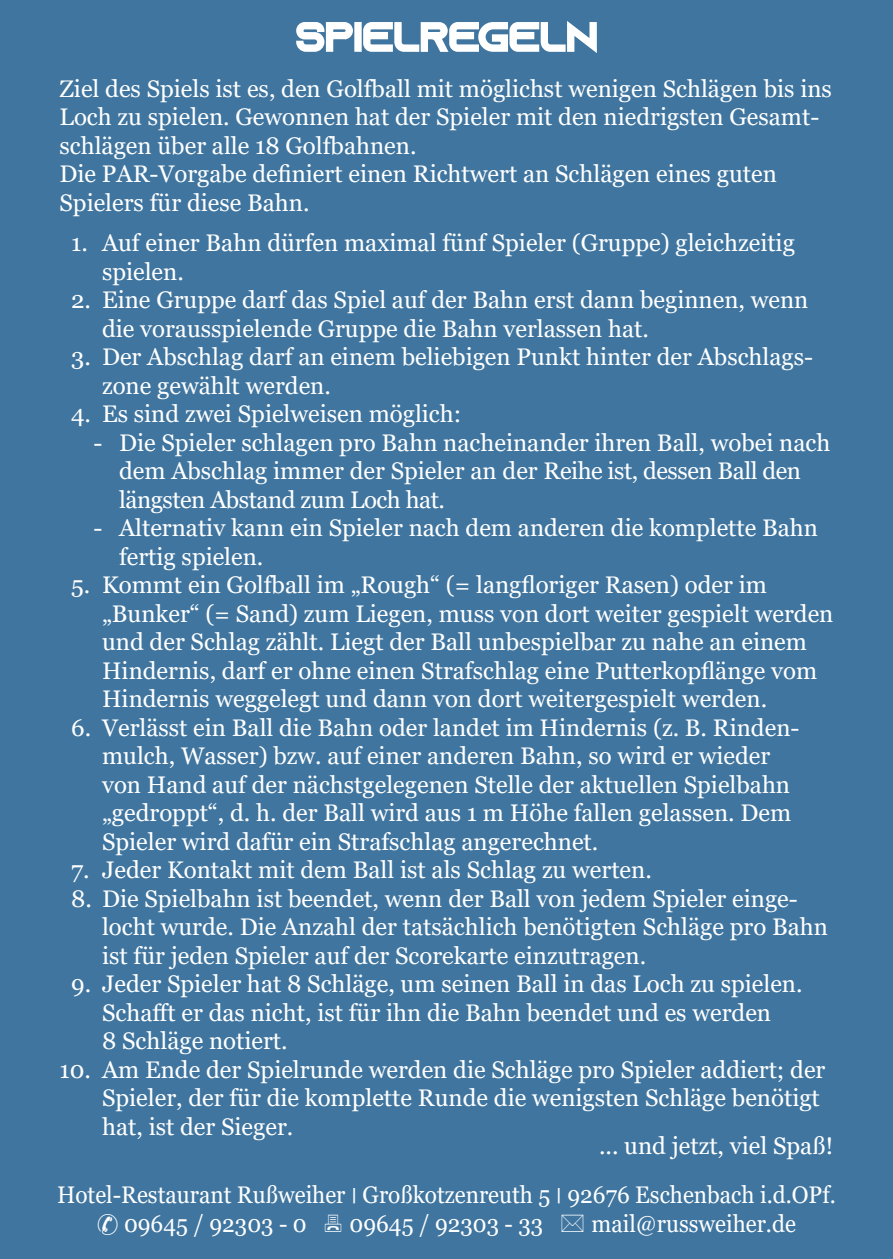
<style>
.page{position:relative;width:893px;height:1259px;background:#3f759f}
.page>*{position:absolute;margin:0;border:0;box-sizing:border-box;transform-origin:0 0}
.t1{font:39px "Azonix";color:#fff}
.t2{font:24px/28.5px "Georgia";color:#fff}
.t3{font:24px/28.8px "Georgia";color:#fff;scale:.94 1}
.s1{font-family:"Arial"}
</style>
<div class="page">
<svg style="left:296px;top:22px;width:57px;height:30px"></svg>
<div style="left:354px;top:22px;width:8px;height:30px;border:2px solid #fff"></div>
<svg style="left:363px;top:21px;width:234px;height:32px"></svg>
<h1 class="t1" style="left:295px;top:20px;width:304px">SPIELREGELN</h1>
<p class="t2" style="left:60px;top:75px;width:774px">Ziel des Spiels ist es, den Golfball mit möglichst wenigen Schlägen bis ins Loch zu spielen. Gewonnen hat der Spieler mit den niedrigsten Gesamt&shy;schlägen über alle 18 Golfbahnen.<br>Die PAR-Vorgabe definiert einen Richtwert an Schlägen eines guten Spielers für diese Bahn.</p>
<p class="t2" style="left:102px;top:229px;width:694px;text-indent:-31px">1. Auf einer Bahn dürfen maximal fünf Spieler (Gruppe) gleichzeitig spielen.</p>
<p class="t2" style="left:102px;top:286px;width:708px;text-indent:-31px">2. Eine Gruppe darf das Spiel auf der Bahn erst dann beginnen, wenn die vorausspielende Gruppe die Bahn verlassen hat.</p>
<p class="t2" style="left:102px;top:343px;width:712px;text-indent:-31px">3. Der Abschlag darf an einem beliebigen Punkt hinter der Abschlags&shy;zone gewählt werden.</p>
<p class="t2" style="left:71px;top:400px;width:392px">4. Es sind zwei Spielweisen möglich:</p>
<p class="t2" style="left:119px;top:428px;width:713px;text-indent:-26px">- Die Spieler schlagen pro Bahn nacheinander ihren Ball, wobei nach dem Abschlag immer der Spieler an der Reihe ist, dessen Ball den längsten Abstand zum Loch hat.</p>
<p class="t2" style="left:119px;top:514px;width:700px;text-indent:-26px">- Alternativ kann ein Spieler nach dem anderen die komplette Bahn fertig spielen.</p>
<p class="t2" style="left:102px;top:571px;width:733px;text-indent:-31px">5. Kommt ein Golfball im „Rough“ (= langfloriger Rasen) oder im „Bunker“ (= Sand) zum Liegen, muss von dort weiter gespielt werden und der Schlag zählt. Liegt der Ball unbespielbar zu nahe an einem Hindernis, darf er ohne einen Strafschlag eine Putterkopflänge vom Hindernis weggelegt und dann von dort weitergespielt werden.</p>
<p class="t2" style="left:102px;top:713px;width:699px;text-indent:-31px">6. Verlässt ein Ball die Bahn oder landet im Hindernis (z. B. Rinden&shy;mulch, Wasser) bzw. auf einer anderen Bahn, so wird er wieder von Hand auf der nächstgelegenen Stelle der aktuellen Spielbahn „gedroppt“, d. h. der Ball wird aus 1 m Höhe fallen gelassen. Dem Spieler wird dafür ein Strafschlag angerechnet.</p>
<p class="t2" style="left:71px;top:856px;width:582px">7. Jeder Kontakt mit dem Ball ist als Schlag zu werten.</p>
<p class="t2" style="left:102px;top:884px;width:727px;text-indent:-31px">8. Die Spielbahn ist beendet, wenn der Ball von jedem Spieler einge&shy;locht wurde. Die Anzahl der tatsächlich benötigten Schläge pro Bahn ist für jeden Spieler auf der Scorekarte einzutragen.</p>
<p class="t2" style="left:102px;top:970px;width:702px;text-indent:-31px">9. Jeder Spieler hat 8 Schläge, um seinen Ball in das Loch zu spielen.<br>Schafft er das nicht, ist für ihn die Bahn beendet und es werden<br>8 Schläge notiert.</p>
<p class="t2" style="left:102px;top:1055px;width:725px;text-indent:-43px">10. Am Ende der Spielrunde werden die Schläge pro Spieler addiert; der<br>Spieler, der für die komplette Runde die wenigsten Schläge benötigt hat, ist der Sieger.</p>
<p class="t2" style="left:599px;top:1132px;width:236px">... und jetzt, viel Spaß!</p>
<p class="t3" style="left:124px;top:1181px;width:759px;text-indent:-67px">Hotel-Restaurant Rußweiher <span class="s1">׀</span> Großkotzenreuth 5 <span class="s1">׀</span> 92676 Eschenbach i.d.OPf.<br>09645 / 92303 - 0</p>
<p class="t3" style="left:350px;top:1209px;width:208px">09645 / 92303 - 33</p>
<p class="t3" style="left:592px;top:1209px;width:219px">mail@russweiher.de</p>
</div>
